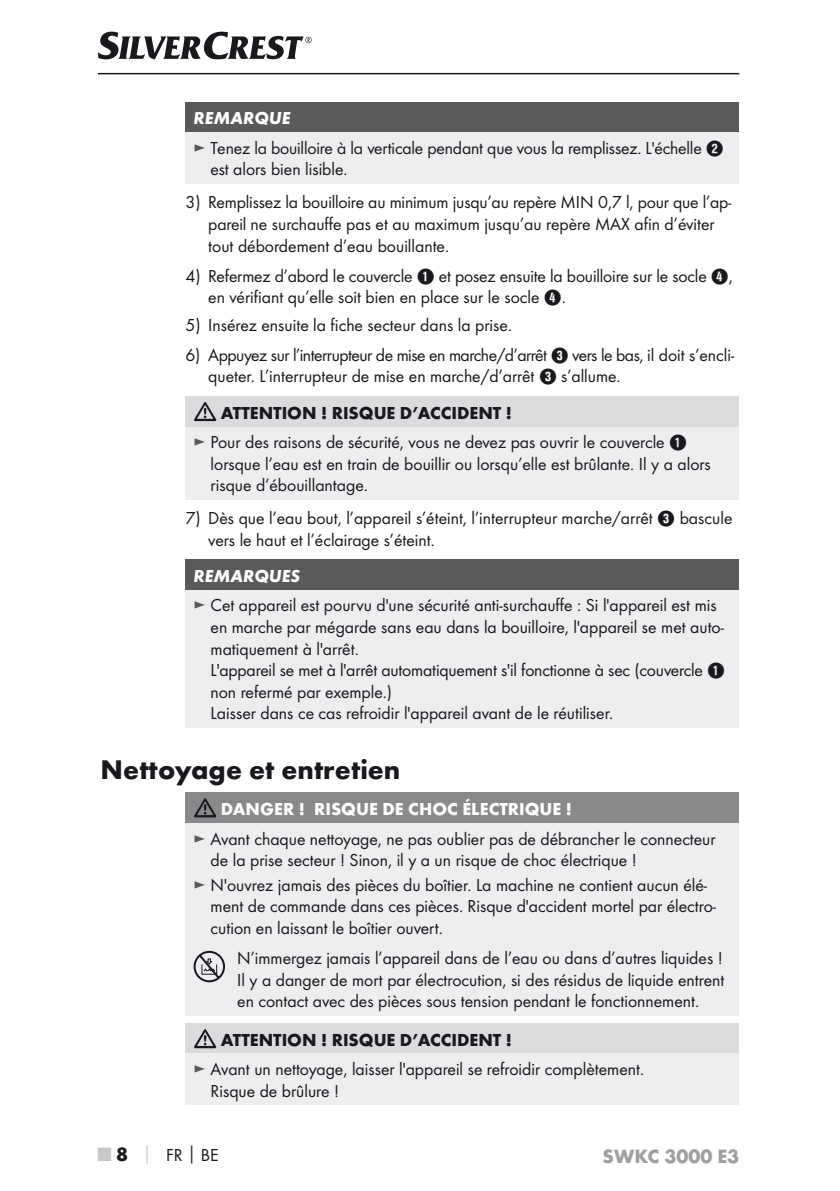
<style>
.page{position:relative;width:840px;height:1191px;background:#fff}
.page>*{position:absolute;margin:0;border:0;box-sizing:border-box;transform-origin:0 0}
.t1{font:700 28px "Futura";color:#1a181c}
.t2{font:700 20px "Futura";color:#9d9fa0}
.t3{font:18px/21.6px "Futura Boo";color:#1a181c}
.t4{font:700 18px "Futura";color:#1a181c}
.t5{font:700 18px "Futura";color:#fff}
.t6{font:italic 700 18px "Futura";color:#fff}
.s1{color:#595a5b}
.s2{font-family:"Hako PI Nummern"}
.s3{font-family:"Futura";font-weight:700;font-size:20px;color:#c7c8ca}
.s4{font-family:"Futura";font-weight:700;font-size:20px}
.s5{font-family:"Futura";font-weight:700;color:#c7c8ca}
.s6{font-family:"Futura";font-weight:700}
</style>
<div class="page">
<hr style="left:98px;top:73px;width:640px;height:1px;background:#1a181c">
<svg style="left:98px;top:32px;width:213px;height:28px"></svg>
<div style="left:185px;top:102px;width:553px;height:30px;background:#595a5b"></div>
<div style="left:185px;top:132px;width:553px;height:51px;background:#edeeef"></div>
<div style="left:185px;top:396px;width:553px;height:31px;background:#dadbdc"></div>
<div style="left:185px;top:427px;width:553px;height:72px;background:#edeeef"></div>
<svg style="left:194px;top:402px;width:22px;height:19px"></svg>
<div style="left:185px;top:559px;width:553px;height:31px;background:#595a5b"></div>
<div style="left:185px;top:590px;width:553px;height:137px;background:#edeeef"></div>
<div style="left:185px;top:792px;width:553px;height:31px;background:#87898a"></div>
<div style="left:185px;top:823px;width:553px;height:192px;background:#edeeef"></div>
<svg style="left:194px;top:798px;width:22px;height:19px"></svg>
<svg style="left:193px;top:950px;width:32px;height:33px"></svg>
<div style="left:185px;top:1023px;width:553px;height:31px;background:#dadbdc"></div>
<div style="left:185px;top:1054px;width:553px;height:51px;background:#edeeef"></div>
<svg style="left:194px;top:1029px;width:22px;height:19px"></svg>
<p class="t6" style="left:193px;top:107px;width:98px">REMARQUE</p>
<p class="t3" style="left:210px;top:137px;width:514px;text-indent:-17px"><span class="s1">►</span> Tenez la bouilloire à la verticale pendant que vous la remplissez. L'échelle <span class="s2">2 </span>est alors bien lisible.</p>
<p class="t3" style="left:208px;top:191px;width:524px;text-indent:-23px">3) Remplissez la bouilloire au minimum jusqu’au repère MIN 0,7 l, pour que l’ap&shy;pareil ne surchauffe pas et au maximum jusqu’au repère MAX afin d’éviter tout débordement d’eau bouillante.</p>
<p class="t3" style="left:208px;top:265px;width:525px;text-indent:-23px">4) Refermez d’abord le couvercle <span class="s2">1</span> et posez ensuite la bouilloire sur le socle <span class="s2">4</span>, en vérifiant qu’elle soit bien en place sur le socle <span class="s2">4</span>.</p>
<p class="t3" style="left:185px;top:314px;width:325px">5) Insérez ensuite la fiche secteur dans la prise.</p>
<p class="t3" style="left:208px;top:344px;width:527px;text-indent:-23px">6) Appuyez sur l’interrupteur de mise en marche/d’arrêt <span class="s2">3</span> vers le bas, il doit s’encli&shy;queter. L’interrupteur de mise en marche/d’arrêt <span class="s2">3</span> s’allume.</p>
<p class="t4" style="left:221px;top:401px;width:292px">ATTENTION ! RISQUE D’ACCIDENT !</p>
<p class="t3" style="left:210px;top:431px;width:501px;text-indent:-17px"><span class="s1">►</span> Pour des raisons de sécurité, vous ne devez pas ouvrir le couvercle <span class="s2">1 </span>lorsque l’eau est en train de bouillir ou lorsqu’elle est brûlante. Il y a alors risque d’ébouillantage.</p>
<p class="t3" style="left:208px;top:507px;width:525px;text-indent:-23px">7) Dès que l’eau bout, l’appareil s’éteint, l’interrupteur marche/arrêt <span class="s2">3</span> bascule vers le haut et l’éclairage s’éteint.</p>
<p class="t6" style="left:193px;top:564px;width:108px">REMARQUES</p>
<p class="t3" style="left:210px;top:594px;width:516px;text-indent:-17px"><span class="s1">►</span> Cet appareil est pourvu d'une sécurité anti-surchauffe : Si l'appareil est mis en marche par mégarde sans eau dans la bouilloire, l'appareil se met auto&shy;matiquement à l'arrêt.<br>L'appareil se met à l'arrêt automatiquement s'il fonctionne à sec (couvercle <span class="s2">1 </span>non refermé par exemple.)<br>Laisser dans ce cas refroidir l'appareil avant de le réutiliser.</p>
<h1 class="t1" style="left:100px;top:752px;width:301px">Nettoyage et entretien</h1>
<p class="t5" style="left:221px;top:798px;width:352px">DANGER ! RISQUE DE CHOC ÉLECTRIQUE !</p>
<p class="t3" style="left:210px;top:827px;width:506px;text-indent:-17px"><span class="s1">►</span> Avant chaque nettoyage, ne pas oublier pas de débrancher le connecteur de la prise secteur ! Sinon, il y a un risque de choc électrique !</p>
<p class="t3" style="left:210px;top:873px;width:506px;text-indent:-17px"><span class="s1">►</span> N'ouvrez jamais des pièces du boîtier. La machine ne contient aucun élé&shy;ment de commande dans ces pièces. Risque d'accident mortel par électro&shy;cution en laissant le boîtier ouvert.</p>
<p class="t3" style="left:237px;top:947px;width:488px;text-align:justify">N’immergez jamais l’appareil dans de l’eau ou dans d’autres liquides !<br>Il y a danger de mort par électrocution, si des résidus de liquide entrent en contact avec des pièces sous tension pendant le fonctionnement.</p>
<p class="t4" style="left:221px;top:1028px;width:292px">ATTENTION ! RISQUE D’ACCIDENT !</p>
<p class="t3" style="left:210px;top:1058px;width:432px;text-indent:-17px"><span class="s1">►</span> Avant un nettoyage, laisser l'appareil se refroidir complètement.<br>Risque de brûlure !</p>
<p class="t3" style="left:98px;top:1144px;width:122px"><span class="s3">■</span> <span class="s4">8</span> <span class="s5">│</span> FR<span class="s6">│</span>BE</p>
<p class="t2" style="left:602px;top:1143px;width:138px">SWKC 3000 E3</p>
</div>
